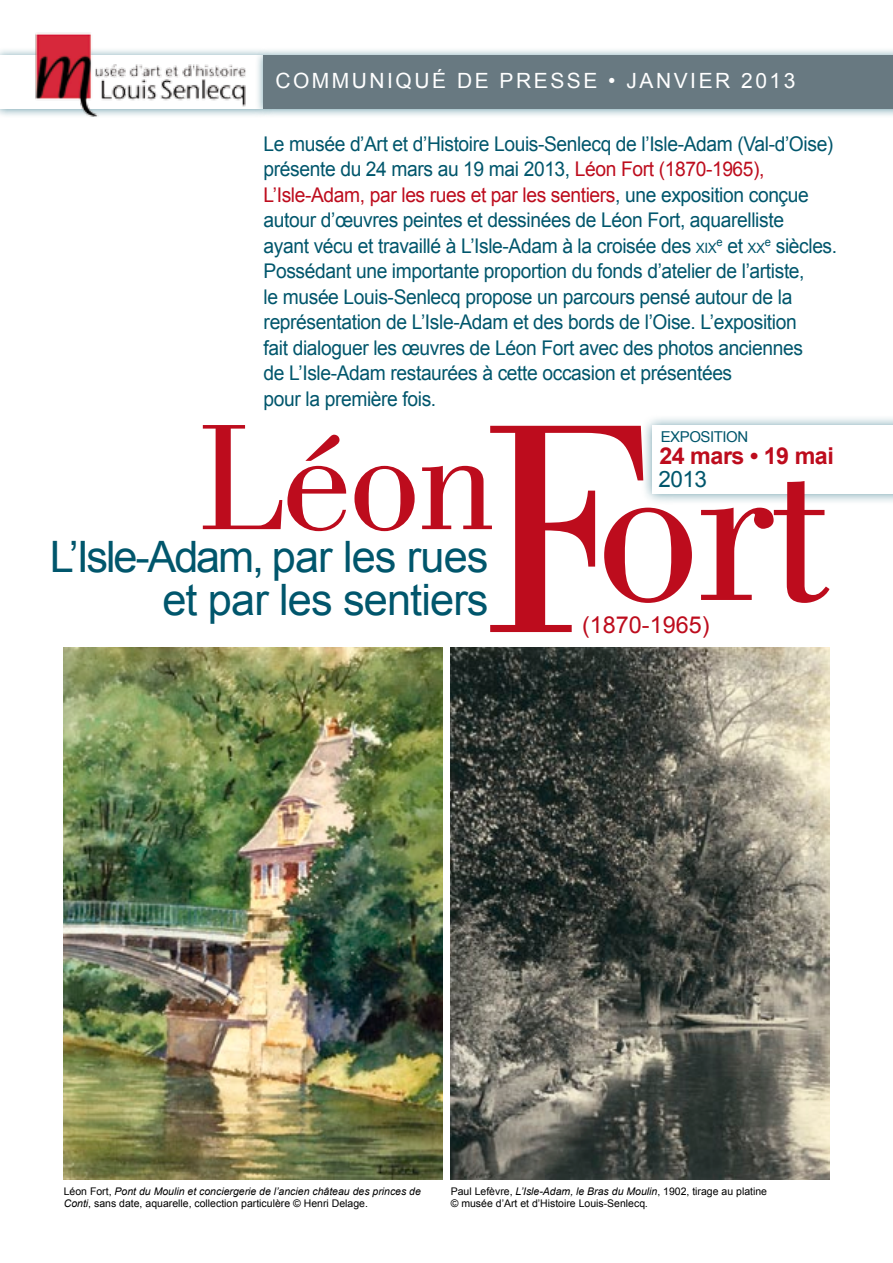
<style>
.page{position:relative;width:893px;height:1263px;background:#fff}
.page>*{position:absolute;margin:0;border:0;box-sizing:border-box;transform-origin:0 0}
.t1{font:155.85px "Bodoni";color:#bd0c1d}
.t2{font:43.35px/43.3px "Arial";letter-spacing:-.02em;color:#00566c;text-align:right}
.t3{font:23.4px "Arial";color:#bd0c1d}
.t4{font:700 23.25px "Arial";letter-spacing:-.02em;color:#bd0c1d}
.t5{font:22.5px "Arial";color:#00566c}
.t6{font:21px "Arial";letter-spacing:.12em;color:#fff}
.t7{font:20.25px/25.5px "Arial";letter-spacing:-.02em;color:#00566c;scale:.95 1}
.t8{font:15px "Arial";letter-spacing:-.03em;color:#00566c}
.t9{font:10.5px/12px "Arial";color:#000}
.s1{color:#bd0c1d}
.s2{font-size:14.1px}
.s3{font-size:308.7px}
.s4{font-size:227.4px}
.s5{font-style:italic}
</style>
<div class="page">
<div style="left:255px;top:46px;width:638px;height:72px;background:#00566c;opacity:.6"></div>
<div style="left:264px;top:55px;width:629px;height:53px;background:#687981"></div>
<div style="left:640px;top:414px;width:253px;height:91px;background:#00566c;opacity:.6"></div>
<div style="left:652px;top:425px;width:241px;height:68px;background:#fff"></div>
<img style="left:17px;top:32px;width:245px;height:86px">
<img style="left:64px;top:648px;width:378px;height:531px">
<img style="left:451px;top:648px;width:378px;height:531px">
<p class="t6" style="left:275px;top:69px;width:522px">Communiqué de presse • janvier 2013</p>
<p class="t7" style="left:264px;top:131px;width:605px">Le musée d’Art et d’Histoire Louis-Senlecq de l’Isle-Adam (Val-d’Oise) présente du 24 mars au 19 mai 2013, <span class="s1">Léon Fort (1870-1965), L’Isle-Adam, par les rues et par les sentiers</span>, une exposition conçue autour d’œuvres peintes et dessinées de Léon Fort, aquarelliste<br>ayant vécu et travaillé à L’Isle-Adam à la croisée des <span class="s2">XIX</span><sup>e</sup> et <span class="s2">XX</span><sup>e</sup> siècles.<br>Possédant une importante proportion du fonds d’atelier de l’artiste,<br>le musée Louis-Senlecq propose un parcours pensé autour de la représentation de L’Isle-Adam et des bords de l’Oise. L’exposition<br>fait dialoguer les œuvres de Léon Fort avec des photos anciennes<br>de L’Isle-Adam restaurées à cette occasion et présentées<br>pour la première fois.</p>
<h1 class="t1" style="left:197px;top:391px;width:637px">Léon<span class="s3">F</span><span class="s4">ort</span></h1>
<p class="t8" style="left:661px;top:428px;width:89px">Exposition</p>
<p class="t4" style="left:659px;top:443px;width:176px">24 mars • 19 mai</p>
<p class="t5" style="left:658px;top:466px;width:50px">2013</p>
<h2 class="t2" style="left:50px;top:535px;width:440px">L’Isle-Adam, par les rues et par les sentiers</h2>
<p class="t3" style="left:582px;top:611px;width:129px">(1870-1965)</p>
<p class="t9" style="left:64px;top:1185px;width:359px">Léon Fort, <span class="s5">Pont du Moulin et conciergerie de l’ancien château des princes de<br>Conti</span>, sans date, aquarelle, collection particulère © Henri Delage.</p>
<p class="t9" style="left:451px;top:1185px;width:318px">Paul Lefèvre, <span class="s5">L’Isle-Adam, le Bras du Moulin</span>, 1902, tirage au platine © musée d’Art et d’Histoire Louis-Senlecq<span class="s5">.</span></p>
</div>
